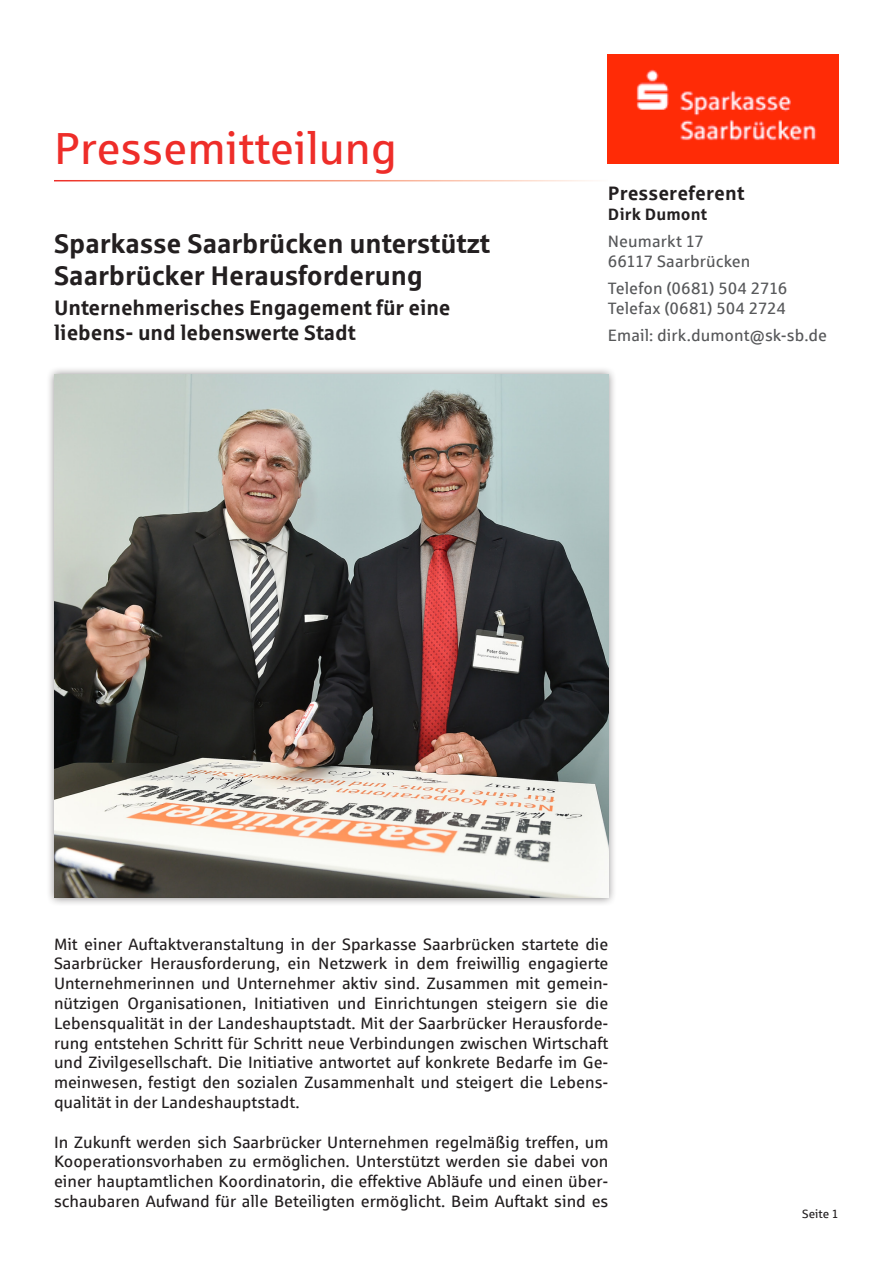
<style>
.page{position:relative;width:893px;height:1263px;background:#fff}
.page>*{position:absolute;margin:0;border:0;box-sizing:border-box;transform-origin:0 0}
.t1{font:45px "Sparkasse Rg";color:#ee2d29}
.t2{font:700 27px/32.4px "Sparkasse Rg";letter-spacing:-.005em;color:#231f20}
.t3{font:700 21px/25.2px "Sparkasse Rg";letter-spacing:-.005em;color:#231f20}
.t4{font:700 19.5px "Sparkasse Rg";letter-spacing:.005em;color:#231f20}
.t5{font:16.5px/19.8px "Sparkasse Rg";color:#231f20;text-align:justify}
.t6{font:16.5px/19.8px "Sparkasse Rg";letter-spacing:.005em;color:#57585a}
.t7{font:700 16.5px "Sparkasse Rg";letter-spacing:.005em;color:#231f20}
.t8{font:12px "Sparkasse Rg";color:#231f20}
</style>
<div class="page">
<img style="left:608px;top:54px;width:231px;height:110px">
<div style="left:46px;top:366px;width:571px;height:540px;background:#231f20;opacity:.5"></div>
<img style="left:54px;top:374px;width:554px;height:524px">
<h1 class="t1" style="left:54px;top:120px;width:345px">Pressemitteilung</h1>
<h2 class="t2" style="left:54px;top:226px;width:438px">Sparkasse Saarbrücken unterstützt<br>Saarbrücker Herausforderung</h2>
<p class="t3" style="left:54px;top:294px;width:398px">Unternehmerisches Engagement für eine liebens- und lebenswerte Stadt</p>
<p class="t4" style="left:608px;top:181px;width:138px">Pressereferent</p>
<p class="t7" style="left:608px;top:204px;width:101px">Dirk Dumont</p>
<p class="t6" style="left:608px;top:231px;width:144px">Neumarkt 17<br>66117 Saarbrücken</p>
<p class="t6" style="left:608px;top:278px;width:181px">Telefon (0681) 504 2716<br>Telefax (0681) 504 2724</p>
<p class="t6" style="left:608px;top:325px;width:221px">Email: dirk.dumont@sk-sb.de</p>
<p class="t5" style="left:54px;top:933px;width:556px">Mit einer Auftaktveranstaltung in der Sparkasse Saarbrücken startete die Saarbrücker Herausforderung, ein Netzwerk in dem freiwillig engagierte Unternehmerinnen und Unternehmer aktiv sind. Zusammen mit gemein&shy;nützigen Organisationen, Initiativen und Einrichtungen steigern sie die Lebensqualität in der Landeshauptstadt. Mit der Saarbrücker Herausforde&shy;rung entstehen Schritt für Schritt neue Verbindungen zwischen Wirtschaft und Zivilgesellschaft. Die Initiative antwortet auf konkrete Bedarfe im Ge&shy;meinwesen, festigt den sozialen Zusammenhalt und steigert die Lebens&shy;qualität in der Landeshauptstadt.</p>
<p class="t5" style="left:54px;top:1131px;width:556px">In Zukunft werden sich Saarbrücker Unternehmen regelmäßig treffen, um Kooperationsvorhaben zu ermöglichen. Unterstützt werden sie dabei von einer hauptamtlichen Koordinatorin, die effektive Abläufe und einen über&shy;schaubaren Aufwand für alle Beteiligten ermöglicht. Beim Auftakt sind es</p>
<p class="t8" style="left:802px;top:1206px;width:38px">Seite 1</p>
</div>
